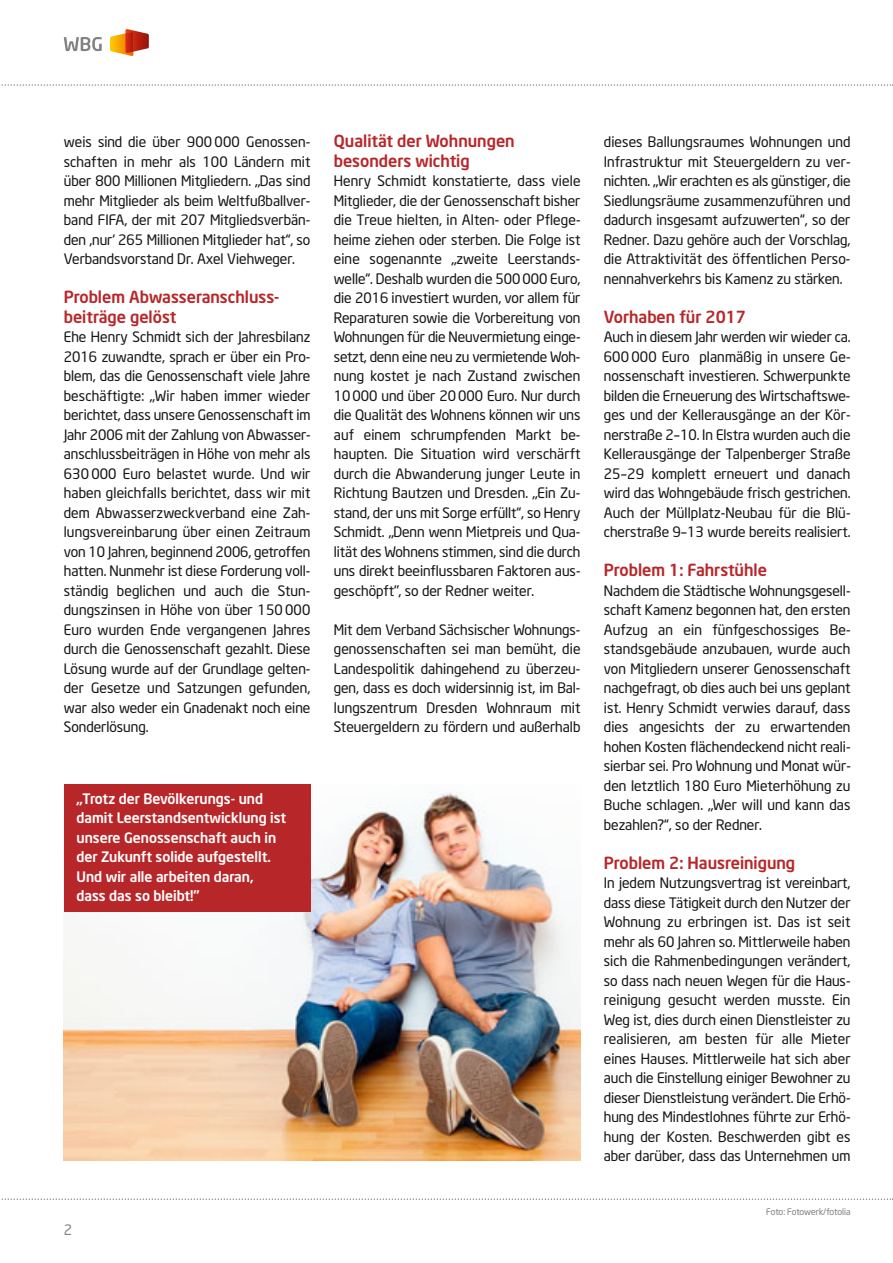
<style>
.page{position:relative;width:893px;height:1263px;background:#fff}
.page>*{position:absolute;margin:0;border:0;box-sizing:border-box;transform-origin:0 0}
.t1{font:500 16.5px/19.5px "Neo Sans Intel";color:#b7272a}
.t2{font:14.25px/19.5px "Neo Sans Intel";color:#151616;text-align:justify}
.t3{font:500 14.25px/19.5px "Neo Sans Intel";color:#fff}
.t4{font:14.25px "Neo Sans Intel";color:#818281}
.t5{font:9px "Neo Sans Intel";letter-spacing:-.01em;color:#818281}
</style>
<div class="page">
<svg style="left:1px;top:1198px;width:892px;height:2px"></svg>
<svg style="left:1px;top:84px;width:892px;height:2px"></svg>
<svg style="left:110px;top:29px;width:39px;height:27px"></svg>
<svg style="left:64px;top:37px;width:38px;height:14px"></svg>
<img style="left:64px;top:784px;width:516px;height:377px">
<div style="left:64px;top:784px;width:246px;height:128px;background:#b7272a"></div>
<p class="t2" style="left:64px;top:133px;width:248px">weis sind die über 900 000 Genossen&shy;schaften in mehr als 100 Ländern mit über 800 Millionen Mitgliedern. „Das sind mehr Mitglieder als beim Weltfußballver&shy;band FIFA, der mit 207 Mitgliedsverbän&shy;den ‚nur‘ 265 Millionen Mitglieder hat“, so Verbandsvorstand Dr. Axel Viehweger.</p>
<p class="t1" style="left:64px;top:289px;width:217px">Problem Abwasseranschluss&shy;beiträge gelöst</p>
<p class="t2" style="left:64px;top:328px;width:248px">Ehe Henry Schmidt sich der Jahresbilanz 2016 zuwandte, sprach er über ein Pro&shy;blem, das die Genossenschaft viele Jahre beschäftigte: „Wir haben immer wieder berichtet, dass unsere Genossenschaft im Jahr 2006 mit der Zahlung von Abwasser&shy;anschlussbeiträgen in Höhe von mehr als 630 000 Euro belastet wurde. Und wir haben gleichfalls berichtet, dass wir mit dem Abwasserzweckverband eine Zah&shy;lungsvereinbarung über einen Zeitraum von 10 Jahren, beginnend 2006, getroffen hatten. Nunmehr ist diese Forderung voll&shy;ständig beglichen und auch die Stun&shy;dungszinsen in Höhe von über 150 000<br>Euro wurden Ende vergangenen Jahres durch die Genossenschaft gezahlt. Diese Lösung wurde auf der Grundlage gelten&shy;der Gesetze und Satzungen gefunden, war also weder ein Gnadenakt noch eine Sonderlösung.</p>
<p class="t3" style="left:77px;top:790px;width:211px">„Trotz der Bevölkerungs- und damit Leerstandsentwicklung ist unsere Genossenschaft auch in der Zukunft solide aufgestellt.<br>Und wir alle arbeiten daran, dass das so bleibt!"</p>
<p class="t4" style="left:64px;top:1224px;width:10px">2</p>
<p class="t1" style="left:334px;top:133px;width:182px">Qualität der Wohnungen besonders wichtig</p>
<p class="t2" style="left:334px;top:172px;width:248px">Henry Schmidt konstatierte, dass viele Mitglieder, die der Genossenschaft bisher die Treue hielten, in Alten- oder Pflege&shy;heime ziehen oder sterben. Die Folge ist eine sogenannte „zweite Leerstands&shy;welle“. Deshalb wurden die 500 000 Euro, die 2016 investiert wurden, vor allem für Reparaturen sowie die Vorbereitung von Wohnungen für die Neuvermietung einge&shy;setzt, denn eine neu zu vermietende Woh&shy;nung kostet je nach Zustand zwischen 10 000 und über 20 000 Euro. Nur durch die Qualität des Wohnens können wir uns auf einem schrumpfenden Markt be&shy;haupten. Die Situation wird verschärft durch die Abwanderung junger Leute in Richtung Bautzen und Dresden. „Ein Zu - stand, der uns mit Sorge erfüllt“, so Henry Schmidt. „Denn wenn Mietpreis und Qua&shy;lität des Wohnens stimmen, sind die durch uns direkt beeinflussbaren Faktoren aus&shy;geschöpft", so der Redner weiter.</p>
<p class="t2" style="left:334px;top:621px;width:248px">Mit dem Verband Sächsischer Wohnungs&shy;genossenschaften sei man bemüht, die Landespolitik dahingehend zu überzeu&shy;gen, dass es doch widersinnig ist, im Bal&shy;lungszentrum Dresden Wohnraum mit Steuergeldern zu fördern und außerhalb</p>
<p class="t2" style="left:604px;top:133px;width:248px">dieses Ballungsraumes Wohnungen und Infrastruktur mit Steuergeldern zu ver&shy;nichten. „Wir erachten es als günstiger, die Siedlungsräume zusammenzuführen und dadurch insgesamt aufzuwerten“, so der Redner. Dazu gehöre auch der Vorschlag, die Attraktivität des öffentlichen Perso&shy;nennahverkehrs bis Kamenz zu stärken.</p>
<p class="t1" style="left:604px;top:308px;width:144px">Vorhaben für 2017</p>
<p class="t2" style="left:604px;top:328px;width:248px">Auch in diesem Jahr werden wir wieder ca.<br>600 000 Euro planmäßig in unsere Ge&shy;nossenschaft investieren. Schwerpunkte bilden die Erneuerung des Wirtschaftswe&shy;ges und der Kellerausgänge an der Kör&shy;nerstraße 2–10. In Elstra wurden auch die Kel lerausgänge der Talpenberger Straße 25–29 komplett erneuert und danach wird das Wohngebäude frisch gestrichen.<br>Auch der Müllplatz-Neubau für die Blü&shy;cherstraße 9–13 wurde bereits realisiert.</p>
<p class="t1" style="left:604px;top:562px;width:165px">Problem 1: Fahrstühle</p>
<p class="t2" style="left:604px;top:582px;width:249px">Nachdem die Städtische Wohnungsgesell&shy;schaft Kamenz begonnen hat, den ersten Aufzug an ein fünfgeschossiges Be&shy;standsgebäude anzubauen, wurde auch von Mitgliedern unserer Genossenschaft nachgefragt, ob dies auch bei uns geplant ist. Henry Schmidt verwies darauf, dass dies angesichts der zu erwartenden hohen Kosten flächendeckend nicht reali&shy;sierbar sei. Pro Wohnung und Monat wür&shy;den letztlich 180 Euro Mieterhöhung zu Buche schlagen. „Wer will und kann das bezahlen?“, so der Redner.</p>
<p class="t1" style="left:604px;top:854px;width:193px">Problem 2: Hausreinigung</p>
<p class="t2" style="left:604px;top:874px;width:248px">In jedem Nutzungsvertrag ist vereinbart, dass diese Tätigkeit durch den Nutzer der Wohnung zu erbringen ist. Das ist seit mehr als 60 Jahren so. Mittlerweile haben sich die Rahmenbedingungen verändert, so dass nach neuen Wegen für die Haus&shy;reinigung gesucht werden musste. Ein Weg ist, dies durch einen Dienstleister zu realisieren, am besten für alle Mieter eines Hauses. Mittlerweile hat sich aber auch die Einstellung einiger Bewohner zu dieser Dienstleistung verändert. Die Erhö&shy;hung des Mindestlohnes führte zur Erhö&shy;hung der Kosten. Beschwerden gibt es aber darüber, dass das Unternehmen um</p>
<p class="t5" style="left:766px;top:1208px;width:86px">Foto: Fotowerk/fotolia</p>
</div>
